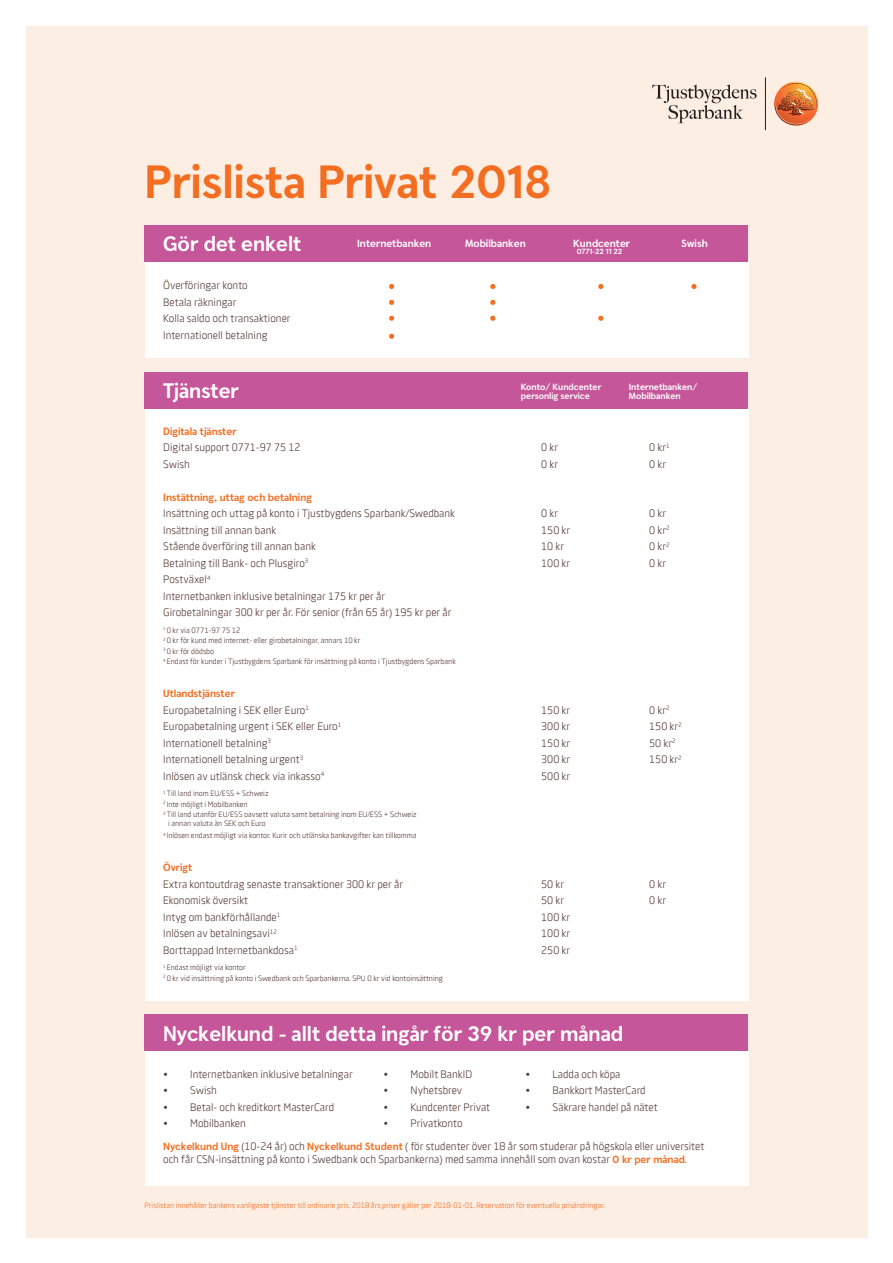
<style>
.page{position:relative;width:893px;height:1263px;background:#fff}
.page>*{position:absolute;margin:0;border:0;box-sizing:border-box;transform-origin:0 0}
.t1{font:700 46.5px "Swedbank Headline";color:#f36e21}
.t2{font:700 21px "Swedbank Headline";color:#fff}
.t3{font:10.5px/13.5px "Swedbank Sans";color:#573d39}
.t4{font:700 10.5px "Swedbank Headline";color:#f36e21}
.t5{font:700 10.5px "Swedbank Headline";color:#fff}
.t6{font:700 9px "Swedbank Headline";color:#fff}
.t7{font:7.5px/9px "Swedbank Sans";color:#573d39}
.t8{font:7.5px "Swedbank Sans";color:#f36e21}
.t9{font:700 7.5px "Swedbank Headline";color:#fff}
.s1{font-family:"Swedbank Headline";font-weight:700;color:#f36e21}
</style>
<div class="page">
<div style="left:26px;top:26px;width:842px;height:1212px;background:#fdeee3"></div>
<hr style="left:765px;top:77px;width:1px;height:53px;background:#231f20">
<svg style="left:652px;top:85px;width:105px;height:38px"></svg>
<svg style="left:775px;top:81px;width:43px;height:45px"></svg>
<div style="left:145px;top:1051px;width:603px;height:134px;background:#fff"></div>
<div style="left:145px;top:1014px;width:603px;height:37px;background:#c6569a"></div>
<div style="left:145px;top:409px;width:603px;height:592px;background:#fff"></div>
<div style="left:145px;top:372px;width:603px;height:37px;background:#c6569a"></div>
<div style="left:145px;top:262px;width:603px;height:96px;background:#fff"></div>
<div style="left:145px;top:225px;width:603px;height:37px;background:#c6569a"></div>
<svg style="left:389px;top:284px;width:5px;height:5px"></svg>
<svg style="left:490px;top:284px;width:5px;height:5px"></svg>
<svg style="left:598px;top:284px;width:5px;height:5px"></svg>
<svg style="left:691px;top:284px;width:5px;height:5px"></svg>
<svg style="left:389px;top:300px;width:5px;height:5px"></svg>
<svg style="left:490px;top:300px;width:5px;height:5px"></svg>
<svg style="left:389px;top:316px;width:5px;height:5px"></svg>
<svg style="left:490px;top:316px;width:5px;height:5px"></svg>
<svg style="left:598px;top:316px;width:5px;height:5px"></svg>
<svg style="left:389px;top:334px;width:5px;height:5px"></svg>
<p class="t1" style="left:145px;top:154px;width:408px">Prislista Privat 2018</p>
<p class="t2" style="left:163px;top:232px;width:140px">Gör det enkelt</p>
<p class="t5" style="left:357px;top:237px;width:76px">Internetbanken</p>
<p class="t5" style="left:465px;top:237px;width:62px">Mobilbanken</p>
<p class="t5" style="left:573px;top:237px;width:59px">Kundcenter</p>
<p class="t5" style="left:681px;top:237px;width:28px">Swish</p>
<p class="t9" style="left:577px;top:247px;width:47px">0771-22 11 22</p>
<p class="t3" style="left:163px;top:279px;width:86px">Överföringar konto</p>
<p class="t3" style="left:163px;top:295px;width:75px">Betala räkningar</p>
<p class="t3" style="left:163px;top:312px;width:129px">Kolla saldo och transaktioner</p>
<p class="t3" style="left:163px;top:328px;width:106px">Internationell betalning</p>
<p class="t2" style="left:163px;top:378px;width:77px">Tjänster</p>
<p class="t6" style="left:521px;top:382px;width:82px">Konto/ Kundcenter</p>
<p class="t6" style="left:629px;top:382px;width:70px">Internetbanken/</p>
<p class="t6" style="left:521px;top:391px;width:70px">personlig service</p>
<p class="t6" style="left:629px;top:391px;width:53px">Mobilbanken</p>
<p class="t4" style="left:163px;top:425px;width:75px">Digitala tjänster</p>
<p class="t3" style="left:163px;top:441px;width:139px">Digital support 0771-97 75 12</p>
<p class="t3" style="left:541px;top:441px;width:18px">0 kr</p>
<p class="t3" style="left:649px;top:441px;width:22px">0 kr<sup>1</sup></p>
<p class="t3" style="left:163px;top:457px;width:28px">Swish</p>
<p class="t3" style="left:541px;top:457px;width:18px">0 kr</p>
<p class="t3" style="left:649px;top:457px;width:18px">0 kr</p>
<p class="t4" style="left:163px;top:491px;width:150px">Instättning, uttag och betalning</p>
<p class="t3" style="left:163px;top:507px;width:293px">Insättning och uttag på konto i Tjustbygdens Sparbank/Swedbank</p>
<p class="t3" style="left:541px;top:507px;width:18px">0 kr</p>
<p class="t3" style="left:649px;top:507px;width:18px">0 kr</p>
<p class="t3" style="left:163px;top:523px;width:115px">Insättning till annan bank</p>
<p class="t3" style="left:541px;top:523px;width:31px">150 kr</p>
<p class="t3" style="left:649px;top:523px;width:22px">0 kr<sup>2</sup></p>
<p class="t3" style="left:163px;top:540px;width:154px">Stående överföring till annan bank</p>
<p class="t3" style="left:541px;top:540px;width:25px">10 kr</p>
<p class="t3" style="left:649px;top:540px;width:22px">0 kr<sup>2</sup></p>
<p class="t3" style="left:163px;top:556px;width:147px">Betalning till Bank- och Plusgiro<sup>3</sup></p>
<p class="t3" style="left:541px;top:556px;width:31px">100 kr</p>
<p class="t3" style="left:649px;top:556px;width:18px">0 kr</p>
<p class="t3" style="left:163px;top:573px;width:49px">Postväxel<sup>4</sup></p>
<p class="t3" style="left:163px;top:589px;width:223px">Internetbanken inklusive betalningar 175 kr per år</p>
<p class="t3" style="left:163px;top:606px;width:290px">Girobetalningar 300 kr per år. För senior (från 65 år) 195 kr per år</p>
<p class="t7" style="left:163px;top:626px;width:79px"><sup>1</sup> 0 kr via 0771-97 75 12</p>
<p class="t7" style="left:163px;top:636px;width:199px"><sup>2</sup> 0 kr för kund med internet- eller girobetalningar, annars 10 kr</p>
<p class="t7" style="left:163px;top:647px;width:52px"><sup>3</sup> 0 kr för dödsbo</p>
<p class="t7" style="left:163px;top:657px;width:294px"><sup>4</sup> Endast för kunder i Tjustbygdens Sparbank för insättning på konto i Tjustbygdens Sparbank</p>
<p class="t4" style="left:163px;top:687px;width:73px">Utlandstjänster</p>
<p class="t3" style="left:163px;top:703px;width:147px">Europabetalning i SEK eller Euro<sup>1</sup></p>
<p class="t3" style="left:541px;top:703px;width:31px">150 kr</p>
<p class="t3" style="left:649px;top:703px;width:22px">0 kr<sup>2</sup></p>
<p class="t3" style="left:163px;top:720px;width:180px">Europabetalning urgent i SEK eller Euro<sup>1</sup></p>
<p class="t3" style="left:541px;top:720px;width:31px">300 kr</p>
<p class="t3" style="left:649px;top:720px;width:34px">150 kr<sup>2</sup></p>
<p class="t3" style="left:163px;top:736px;width:109px">Internationell betalning<sup>3</sup></p>
<p class="t3" style="left:541px;top:736px;width:31px">150 kr</p>
<p class="t3" style="left:649px;top:736px;width:28px">50 kr<sup>2</sup></p>
<p class="t3" style="left:163px;top:753px;width:142px">Internationell betalning urgent<sup>3</sup></p>
<p class="t3" style="left:541px;top:753px;width:31px">300 kr</p>
<p class="t3" style="left:649px;top:753px;width:34px">150 kr<sup>2</sup></p>
<p class="t3" style="left:163px;top:769px;width:163px">Inlösen av utlänsk check via inkasso<sup>4</sup></p>
<p class="t3" style="left:541px;top:769px;width:31px">500 kr</p>
<p class="t7" style="left:163px;top:789px;width:107px"><sup>1</sup> Till land inom EU/ESS + Schweiz</p>
<p class="t7" style="left:163px;top:800px;width:86px"><sup>2</sup> Inte möjligt i Mobilbanken</p>
<p class="t7" style="left:168px;top:810px;width:250px;text-indent:-5px"><sup>3</sup> Till land utanför EU/ESS oavsett valuta samt betalning inom EU/ESS + Schweiz i annan valuta än SEK och Euro</p>
<p class="t7" style="left:163px;top:831px;width:255px"><sup>4</sup> Inlösen endast möjligt via kontor. Kurir och utlänska bankavgifter kan tillkomma</p>
<p class="t4" style="left:163px;top:861px;width:31px">Övrigt</p>
<p class="t3" style="left:163px;top:877px;width:241px">Extra kontoutdrag senaste transaktioner 300 kr per år</p>
<p class="t3" style="left:541px;top:877px;width:25px">50 kr</p>
<p class="t3" style="left:649px;top:877px;width:18px">0 kr</p>
<p class="t3" style="left:163px;top:894px;width:86px">Ekonomisk översikt</p>
<p class="t3" style="left:541px;top:894px;width:25px">50 kr</p>
<p class="t3" style="left:649px;top:894px;width:18px">0 kr</p>
<p class="t3" style="left:163px;top:910px;width:119px">Intyg om bankförhållande<sup>1</sup></p>
<p class="t3" style="left:541px;top:910px;width:31px">100 kr</p>
<p class="t3" style="left:163px;top:927px;width:115px">Inlösen av betalningsavi<sup>12</sup></p>
<p class="t3" style="left:541px;top:927px;width:31px">100 kr</p>
<p class="t3" style="left:163px;top:943px;width:136px">Borttappad Internetbankdosa<sup>1</sup></p>
<p class="t3" style="left:541px;top:943px;width:31px">250 kr</p>
<p class="t7" style="left:163px;top:963px;width:84px"><sup>1</sup> Endast möjligt via kontor</p>
<p class="t7" style="left:163px;top:974px;width:281px"><sup>2</sup> 0 kr vid insättning på konto i Swedbank och Sparbankerna. SPU 0 kr vid kontoinsättning</p>
<p class="t2" style="left:163px;top:1021px;width:461px">Nyckelkund - allt detta ingår för 39 kr per månad</p>
<p class="t3" style="left:163px;top:1067px;width:191px">• Internetbanken inklusive betalningar</p>
<p class="t3" style="left:163px;top:1084px;width:55px">• Swish</p>
<p class="t3" style="left:163px;top:1100px;width:172px">• Betal- och kreditkort MasterCard</p>
<p class="t3" style="left:163px;top:1117px;width:84px">• Mobilbanken</p>
<p class="t3" style="left:163px;top:1139px;width:543px"><span class="s1">Nyckelkund Ung</span> (10-24 år) och <span class="s1">Nyckelkund Student</span> ( för studenter över 18 år som studerar på högskola eller universitet och får CSN-insättning på konto i Swedbank och Sparbankerna) med samma innehåll som ovan kostar <span class="s1">0 kr per månad</span>.</p>
<p class="t3" style="left:384px;top:1067px;width:90px">• Mobilt BankID</p>
<p class="t3" style="left:384px;top:1084px;width:80px">• Nyhetsbrev</p>
<p class="t3" style="left:384px;top:1100px;width:108px">• Kundcenter Privat</p>
<p class="t3" style="left:384px;top:1117px;width:81px">• Privatkonto</p>
<p class="t3" style="left:526px;top:1067px;width:96px">• Ladda och köpa</p>
<p class="t3" style="left:526px;top:1084px;width:122px">• Bankkort MasterCard</p>
<p class="t3" style="left:526px;top:1100px;width:134px">• Säkrare handel på nätet</p>
<p class="t8" style="left:145px;top:1201px;width:462px">Prislistan innehåller bankens vanligaste tjänster till ordinarie pris. 2018 års priser gäller per 2018-01-01. Reservation för eventuella prisändringar.</p>
</div>
